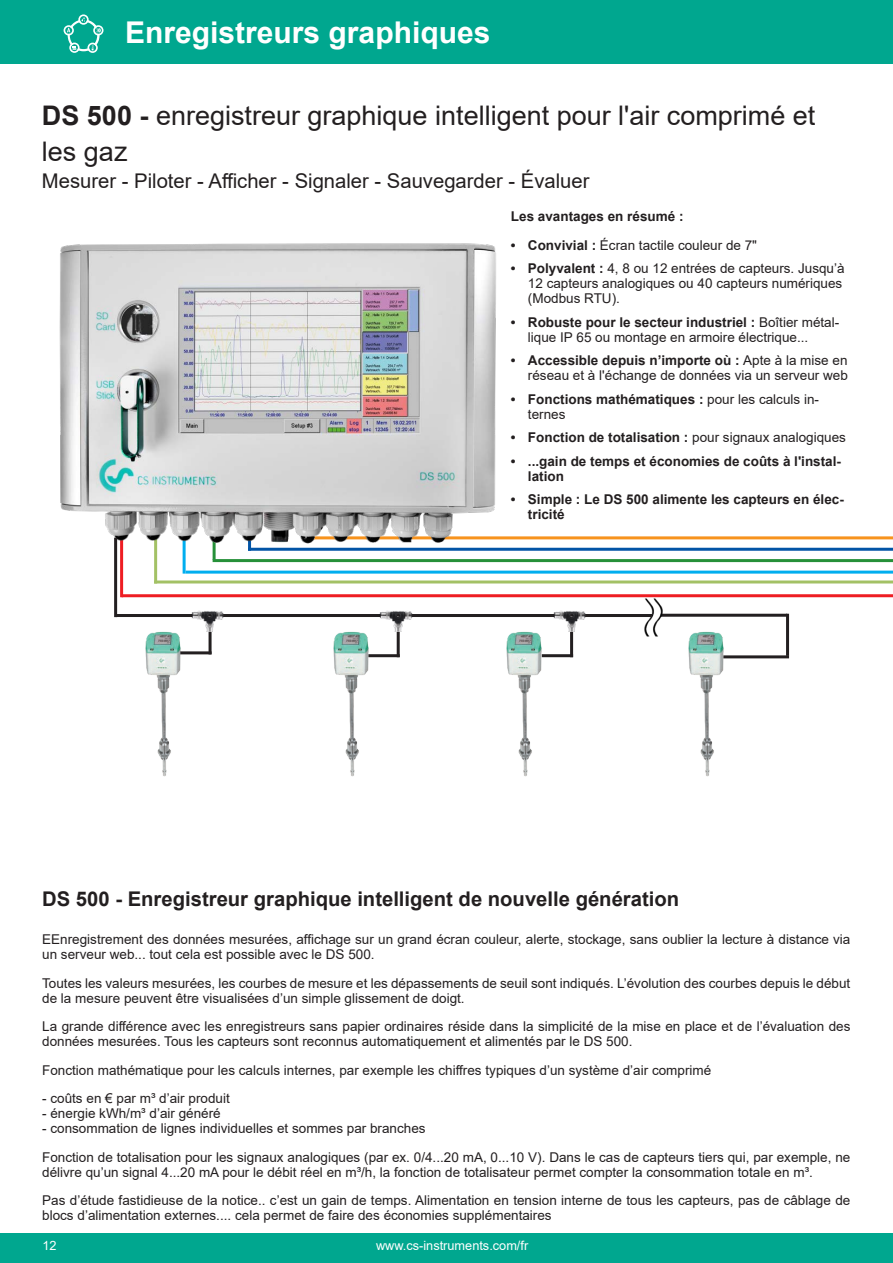
<style>
.page{position:relative;width:893px;height:1263px;background:#fff}
.page>*{position:absolute;margin:0;border:0;box-sizing:border-box;transform-origin:0 0}
.t1{font:700 30px "Arial";color:#fff}
.t2{font:27px/36px "Arial";color:#231f20}
.t3{font:700 20.25px "Arial";color:#231f20}
.t4{font:20.25px "Arial";color:#231f20}
.t5{font:13.5px/15px "Arial";color:#231f20}
.t6{font:700 13.5px/15px "Arial";color:#231f20}
.t7{font:12.75px "Arial";color:#fff}
.s1{font-weight:700}
.s2{font-weight:400}
</style>
<div class="page">
<div style="left:0;top:0;width:893px;height:64px;background:#00a78f"></div>
<div style="left:0;top:1233px;width:893px;height:30px;background:#00a78f"></div>
<hr style="left:213px;top:559px;width:680px;height:3px;background:#269039">
<hr style="left:186px;top:571px;width:707px;height:3px;background:#00aeef">
<hr style="left:308px;top:536px;width:585px;height:3px;background:#f7931d">
<hr style="left:248px;top:548px;width:645px;height:3px;background:#0154a6">
<hr style="left:122px;top:594px;width:771px;height:3px;background:#ee1d23">
<hr style="left:154px;top:580px;width:739px;height:3px;background:#a3c165">
<hr style="left:154px;top:524px;width:3px;height:59px;background:#a3c165">
<hr style="left:183px;top:529px;width:3px;height:45px;background:#00aeef">
<hr style="left:120px;top:518px;width:3px;height:79px;background:#ee1d23">
<hr style="left:213px;top:533px;width:3px;height:27px;background:#269039">
<img style="left:59px;top:243px;width:446px;height:305px">
<svg style="left:68px;top:19px;width:32px;height:32px"></svg>
<div style="left:70px;top:22px;width:27px;height:27px;background:#00a78f;border-radius:50%"></div>
<svg style="left:87px;top:43px;width:11px;height:10px"></svg>
<svg style="left:64px;top:14px;width:40px;height:22px"></svg>
<svg style="left:69px;top:43px;width:11px;height:10px"></svg>
<hr style="left:209px;top:631px;width:3px;height:23px;background:#231f20">
<hr style="left:397px;top:630px;width:3px;height:27px;background:#231f20">
<hr style="left:570px;top:629px;width:3px;height:28px;background:#231f20">
<hr style="left:661px;top:614px;width:126px;height:3px;background:#231f20">
<img style="left:643px;top:597px;width:21px;height:40px">
<img style="left:145px;top:631px;width:38px;height:146px">
<hr style="left:114px;top:538px;width:3px;height:79px;background:#231f20">
<hr style="left:116px;top:614px;width:536px;height:3px;background:#231f20">
<img style="left:333px;top:631px;width:38px;height:146px">
<img style="left:506px;top:631px;width:38px;height:146px">
<hr style="left:786px;top:614px;width:3px;height:42px;background:#231f20">
<hr style="left:720px;top:655px;width:69px;height:3px;background:#231f20">
<img style="left:688px;top:631px;width:39px;height:146px">
<img style="left:553px;top:611px;width:33px;height:21px">
<hr style="left:180px;top:651px;width:32px;height:3px;background:#231f20">
<hr style="left:368px;top:654px;width:32px;height:3px;background:#231f20">
<hr style="left:542px;top:654px;width:31px;height:3px;background:#231f20">
<img style="left:379px;top:610px;width:34px;height:22px">
<img style="left:191px;top:611px;width:33px;height:21px">
<h1 class="t1" style="left:125px;top:11px;width:367px">Enregistreurs graphiques</h1>
<h2 class="t2" style="left:42px;top:97px;width:775px"><span class="s1">DS 500 -</span> enregistreur graphique intelligent pour l'air comprimé et les gaz</h2>
<h3 class="t4" style="left:42px;top:166px;width:549px">Mesurer - Piloter - Afficher - Signaler - Sauvegarder - Évaluer</h3>
<p class="t6" style="left:511px;top:209px;width:174px">Les avantages en résumé :</p>
<p class="t5" style="left:511px;top:237px;width:248px"><span class="s1">• Convivial :</span> Écran tactile couleur de 7"</p>
<p class="t5" style="left:528px;top:261px;width:318px;text-indent:-17px"><span class="s1">• Polyvalent :</span> 4, 8 ou 12 entrées de capteurs. Jusqu’à<br>12 capteurs analogiques ou 40 capteurs numériques (Modbus RTU).</p>
<p class="t5" style="left:528px;top:314px;width:313px;text-indent:-17px"><span class="s1">• Robuste pour le secteur industriel :</span> Boîtier métal&shy;lique IP 65 ou montage en armoire électrique...</p>
<p class="t5" style="left:511px;top:353px;width:339px;text-align:right"><span class="s1">• Accessible depuis n’importe où :</span> Apte à la mise en réseau et à l'échange de données via un serveur web</p>
<p class="t6" style="left:528px;top:391px;width:293px;text-indent:-17px">• Fonctions mathématiques : <span class="s2">pour les calculs in&shy;ternes</span></p>
<p class="t6" style="left:511px;top:430px;width:337px">• Fonction de totalisation : <span class="s2">pour signaux analogiques</span></p>
<p class="t6" style="left:528px;top:453px;width:315px;text-indent:-17px">• ...gain de temps et économies de coûts à l'instal&shy;lation</p>
<p class="t6" style="left:528px;top:492px;width:317px;text-indent:-17px">• Simple : Le DS 500 alimente les capteurs en élec&shy;tricité</p>
<h3 class="t3" style="left:42px;top:884px;width:638px">DS 500 - Enregistreur graphique intelligent de nouvelle génération</h3>
<p class="t5" style="left:42px;top:932px;width:810px">EEnregistrement des données mesurées, affichage sur un grand écran couleur, alerte, stockage, sans oublier la lecture à distance via un serveur web... tout cela est possible avec le DS 500.</p>
<p class="t5" style="left:42px;top:975px;width:810px">Toutes les valeurs mesurées, les courbes de mesure et les dépassements de seuil sont indiqués. L’évolution des courbes depuis le début de la mesure peuvent être visualisées d’un simple glissement de doigt.</p>
<p class="t5" style="left:42px;top:1019px;width:810px">La grande différence avec les enregistreurs sans papier ordinaires réside dans la simplicité de la mise en place et de l’évaluation des données mesurées. Tous les capteurs sont reconnus automatiquement et alimentés par le DS 500.</p>
<p class="t5" style="left:42px;top:1062px;width:671px">Fonction mathématique pour les calculs internes, par exemple les chiffres typiques d’un système d’air comprimé</p>
<p class="t5" style="left:42px;top:1091px;width:189px">- coûts en € par m³ d’air produit</p>
<p class="t5" style="left:42px;top:1106px;width:180px">- énergie kWh/m³ d’air généré</p>
<p class="t5" style="left:42px;top:1114px;width:810px;line-height:28.5px">- consommation de lignes individuelles et sommes par branches<br>Fonction de totalisation pour les signaux analogiques (par ex. 0/4...20 mA, 0...10 V). Dans le cas de capteurs tiers qui, par exemple, ne</p>
<p class="t5" style="left:42px;top:1158px;width:810px;line-height:28.5px">délivre qu’un signal 4...20 mA pour le débit réel en m³/h, la fonction de totalisateur permet compter la consommation totale en m³.<br>Pas d’étude fastidieuse de la notice.. c’est un gain de temps. Alimentation en tension interne de tous les capteurs, pas de câblage de</p>
<p class="t5" style="left:42px;top:1208px;width:511px">blocs d’alimentation externes.... cela permet de faire des économies supplémentaires</p>
<p class="t7" style="left:43px;top:1237px;width:16px">12</p>
<p class="t7" style="left:376px;top:1237px;width:154px">www.cs-instruments.com/fr</p>
</div>
